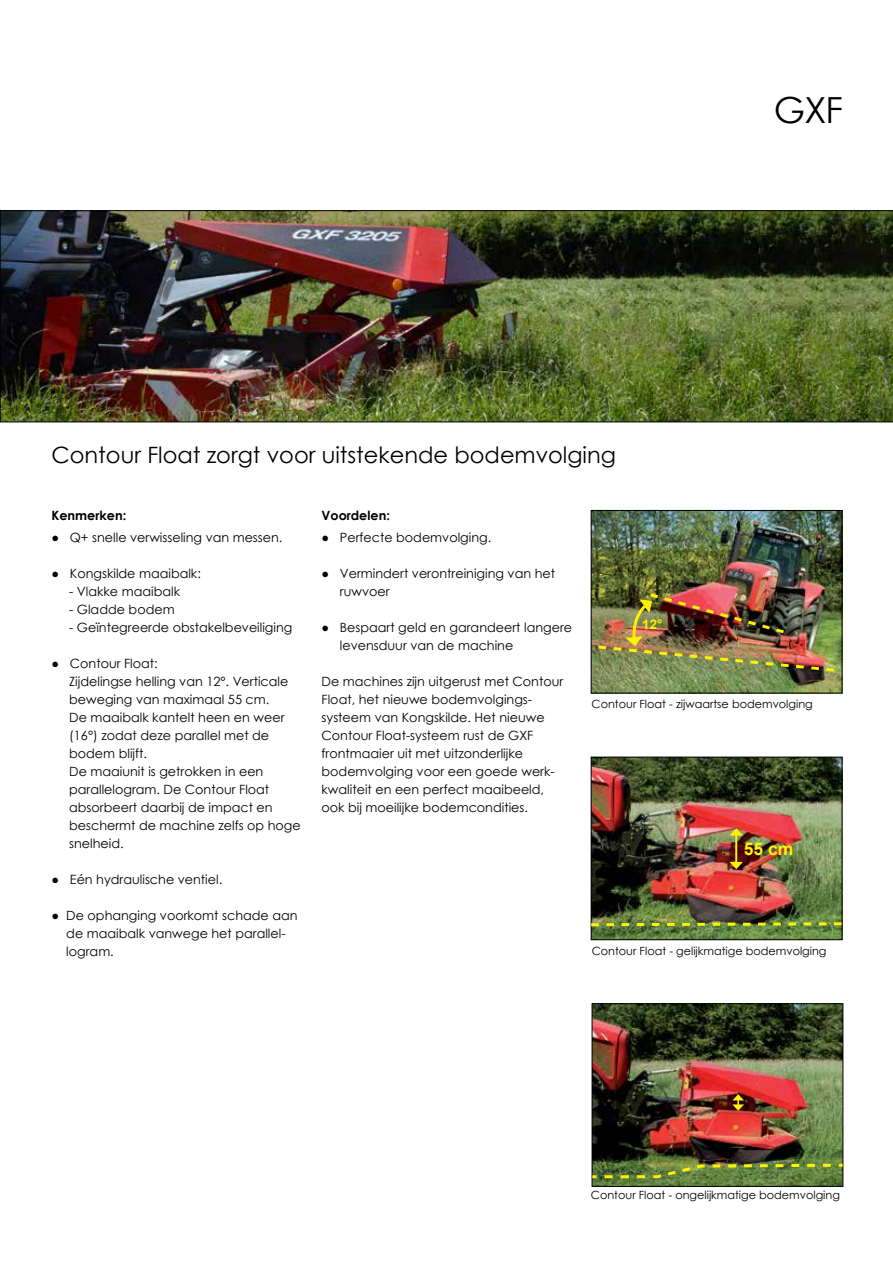
<style>
.page{position:relative;width:893px;height:1263px;background:#fff}
.page>*{position:absolute;margin:0;border:0;box-sizing:border-box;transform-origin:0 0}
.t1{font:36px "Century Gothic";color:#000}
.t2{font:22.5px "Century Gothic";color:#000}
.t3{font:700 17.55px "Arial";color:#fff200}
.t4{font:700 13.2px "Arial";color:#fff200}
.t5{font:12.75px/18px "Century Gothic";color:#000}
.t6{font:700 12.75px "Century Gothic";color:#000}
.t7{font:11.25px "Century Gothic";color:#000}
</style>
<div class="page">
<img style="left:593px;top:512px;width:247px;height:179px">
<div style="left:591px;top:510px;width:251px;height:183px;border:1px solid #000"></div>
<img style="left:595px;top:591px;width:242px;height:82px">
<img style="left:594px;top:1005px;width:247px;height:179px">
<div style="left:592px;top:1003px;width:251px;height:183px;border:1px solid #000"></div>
<svg style="left:732px;top:1094px;width:12px;height:17px"></svg>
<svg style="left:591px;top:1162px;width:253px;height:18px;background:#6d863a"></svg>
<img style="left:593px;top:759px;width:247px;height:179px">
<div style="left:591px;top:757px;width:251px;height:183px;border:1px solid #000"></div>
<hr style="left:735px;top:834px;width:2px;height:29px;background:#fff200">
<svg style="left:729px;top:828px;width:14px;height:8px"></svg>
<svg style="left:729px;top:862px;width:14px;height:7px"></svg>
<svg style="left:590px;top:921px;width:253px;height:7px;background:#819533"></svg>
<img style="left:0;top:210px;width:893px;height:212px">
<h2 class="t2" style="left:52px;top:439px;width:566px">Contour Float zorgt voor uitstekende bodemvolging</h2>
<h1 class="t1" style="left:774px;top:85px;width:70px">GXF</h1>
<p class="t6" style="left:52px;top:505px;width:76px">Kenmerken:</p>
<p class="t5" style="left:52px;top:528px;width:232px">● Q+ snelle verwisseling van messen.</p>
<p class="t5" style="left:52px;top:564px;width:151px">● Kongskilde maaibalk:</p>
<p class="t5" style="left:69px;top:582px;width:112px">- Vlakke maaibalk</p>
<p class="t5" style="left:69px;top:600px;width:107px">- Gladde bodem</p>
<p class="t5" style="left:69px;top:618px;width:225px">- Geïntegreerde obstakelbeveiliging</p>
<p class="t5" style="left:69px;top:654px;width:233px;text-indent:-18px">● Contour Float:<br>Zijdelingse helling van 12°. Verticale beweging van maximaal 55 cm.<br>De maaibalk kantelt heen en weer (16°) zodat deze parallel met de bodem blijft.<br>De maaiunit is getrokken in een parallelogram. De Contour Float absorbeert daarbij de impact en beschermt de machine zelfs op hoge snelheid.</p>
<p class="t5" style="left:52px;top:870px;width:172px">● Eén hydraulische ventiel.</p>
<p class="t5" style="left:66px;top:906px;width:233px;text-indent:-15px">● De ophanging voorkomt schade aan de maaibalk vanwege het parallel&shy;logram.</p>
<p class="t6" style="left:322px;top:506px;width:70px">Voordelen:</p>
<p class="t5" style="left:322px;top:528px;width:171px">● Perfecte bodemvolging.</p>
<p class="t5" style="left:340px;top:564px;width:217px;text-indent:-18px">● Vermindert verontreiniging van het ruwvoer</p>
<p class="t5" style="left:340px;top:618px;width:234px;text-indent:-18px">● Bespaart geld en garandeert langere levensduur van de machine</p>
<p class="t5" style="left:322px;top:672px;width:243px">De machines zijn uitgerust met Contour Float, het nieuwe bodemvolgings&shy;systeem van Kongskilde. Het nieuwe Contour Float-systeem rust de GXF frontmaaier uit met uitzonderlijke bodemvolging voor een goede werk&shy;kwaliteit en een perfect maaibeeld, ook bij moeilijke bodemcondities.</p>
<p class="t4" style="left:642px;top:615px;width:22px">12°</p>
<p class="t7" style="left:592px;top:696px;width:223px">Contour Float - zijwaartse bodemvolging</p>
<h3 class="t3" style="left:744px;top:837px;width:51px">55 cm</h3>
<p class="t7" style="left:592px;top:943px;width:236px">Contour Float - gelijkmatige bodemvolging</p>
<p class="t7" style="left:591px;top:1187px;width:251px">Contour Float - ongelijkmatige bodemvolging</p>
</div>
